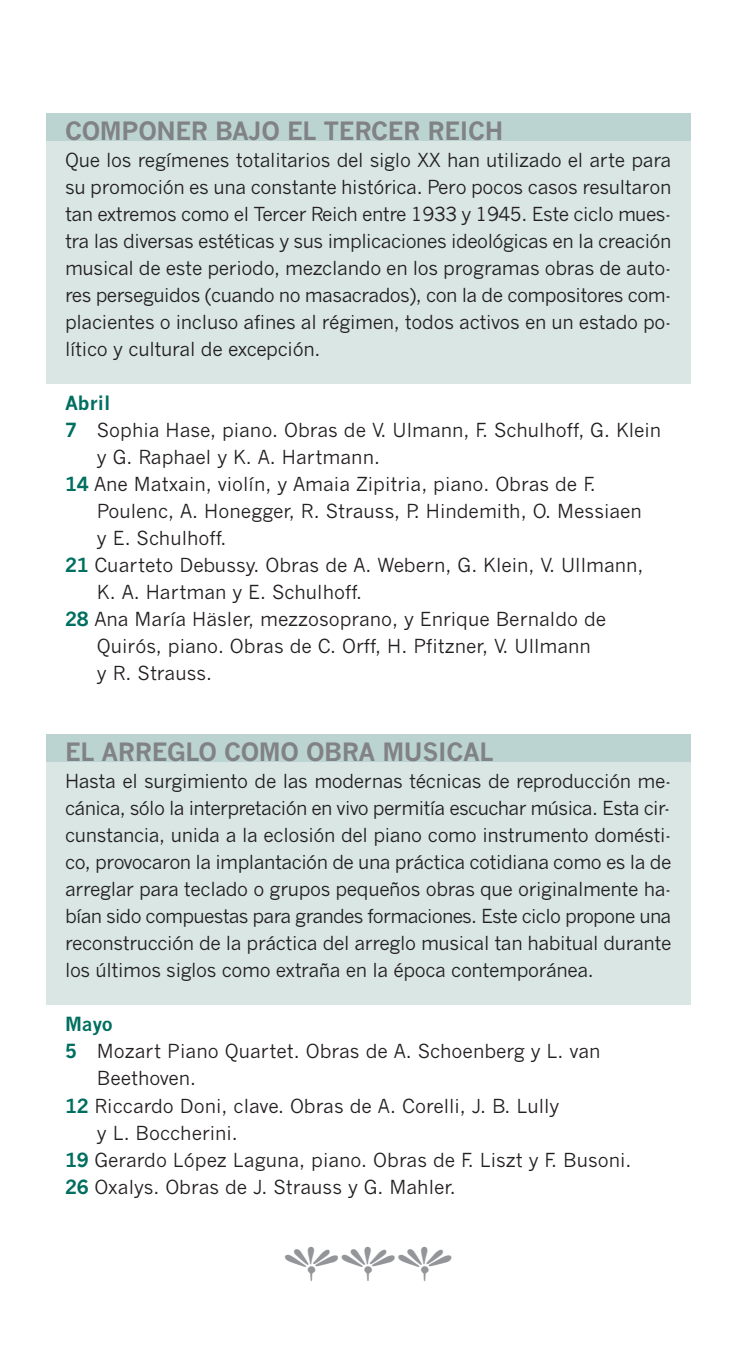
<style>
.page{position:relative;width:734px;height:1346px;background:#fff}
.page>*{position:absolute;margin:0;border:0;box-sizing:border-box;transform-origin:0 0}
.t1{font:24.75px "News Gothic MT Bold+ADUHOM";letter-spacing:-.015em;color:#808285}
.t2{font:19.12px/27px "News Gothic MT+SMYSZW";color:#231f20;text-align:justify}
.t3{font:19.12px "News Gothic MT Bold+ADUHOM";color:#006f60}
.s1{font-family:"News Gothic MT Bold+ADUHOM";color:#006f60}
</style>
<div class="page">
<div style="left:46px;top:140px;width:644px;height:243px;background:#d9e6e4"></div>
<div style="left:46px;top:752px;width:644px;height:252px;background:#d9e6e4"></div>
<div style="left:46px;top:734px;width:644px;height:27px;background:#bcd4d1"></div>
<div style="left:46px;top:113px;width:644px;height:27px;background:#bcd4d1"></div>
<p class="t1" style="left:65px;top:121px;width:439px">COMPONER BAJO EL TERCER REICH</p>
<p class="t2" style="left:65px;top:148px;width:608px">Que los regímenes totalitarios del siglo XX han utilizado el arte para su promoción es una constante histórica. Pero pocos casos resultaron tan extremos como el Tercer Reich entre 1933 y 1945. Este ciclo mues&shy;tra las diversas estéticas y sus implicaciones ideológicas en la creación musical de este periodo, mezclando en los programas obras de auto&shy;res perseguidos (cuando no masacrados), con la de compositores com&shy;placientes o incluso afines al régimen, todos activos en un estado po&shy;lítico y cultural de excepción.</p>
<p class="t3" style="left:65px;top:395px;width:47px">Abril</p>
<p class="t2" style="left:65px;top:418px;width:597px"><span class="s1">7</span> Sophia Hase, piano. Obras de V. Ulmann, F. Schulhoff, G. Klein</p>
<p class="t2" style="left:97px;top:445px;width:284px">y G. Raphael y K. A. Hartmann.</p>
<p class="t2" style="left:65px;top:472px;width:532px"><span class="s1">14</span> Ane Matxain, violín, y Amaia Zipitria, piano. Obras de F.</p>
<p class="t2" style="left:97px;top:499px;width:546px">Poulenc, A. Honegger, R. Strauss, P. Hindemith, O. Messiaen</p>
<p class="t2" style="left:97px;top:526px;width:131px">y E. Schulhoff.</p>
<p class="t2" style="left:65px;top:553px;width:580px"><span class="s1">21</span> Cuarteto Debussy. Obras de A. Webern, G. Klein, V. Ullmann,</p>
<p class="t2" style="left:97px;top:580px;width:267px">K. A. Hartman y E. Schulhoff.</p>
<p class="t2" style="left:65px;top:607px;width:542px"><span class="s1">28</span> Ana María Häsler, mezzosoprano, y Enrique Bernaldo de</p>
<p class="t2" style="left:97px;top:634px;width:495px">Quirós, piano. Obras de C. Orff, H. Pfitzner, V. Ullmann</p>
<p class="t2" style="left:97px;top:661px;width:117px">y R. Strauss.</p>
<p class="t1" style="left:65px;top:742px;width:430px">EL ARREGLO COMO OBRA MUSICAL</p>
<p class="t2" style="left:65px;top:769px;width:607px">Hasta el surgimiento de las modernas técnicas de reproducción me&shy;cánica, sólo la interpretación en vivo permitía escuchar música. Esta cir&shy;cunstancia, unida a la eclosión del piano como instrumento domésti&shy;co, provocaron la implantación de una práctica cotidiana como es la de arreglar para teclado o grupos pequeños obras que originalmente ha&shy;bían sido compuestas para grandes formaciones. Este ciclo propone una reconstrucción de la práctica del arreglo musical tan habitual durante los últimos siglos como extraña en la época contemporánea.</p>
<p class="t3" style="left:65px;top:1016px;width:49px">Mayo</p>
<p class="t2" style="left:65px;top:1039px;width:537px"><span class="s1">5</span> Mozart Piano Quartet. Obras de A. Schoenberg y L. van</p>
<p class="t2" style="left:97px;top:1066px;width:101px">Beethoven.</p>
<p class="t2" style="left:65px;top:1093px;width:495px"><span class="s1">12</span> Riccardo Doni, clave. Obras de A. Corelli, J. B. Lully</p>
<p class="t2" style="left:97px;top:1120px;width:142px">y L. Boccherini.</p>
<p class="t2" style="left:65px;top:1147px;width:568px"><span class="s1">19</span> Gerardo López Laguna, piano. Obras de F. Liszt y F. Busoni.</p>
<p class="t2" style="left:65px;top:1174px;width:392px"><span class="s1">26</span> Oxalys. Obras de J. Strauss y G. Mahler.</p>
</div>
